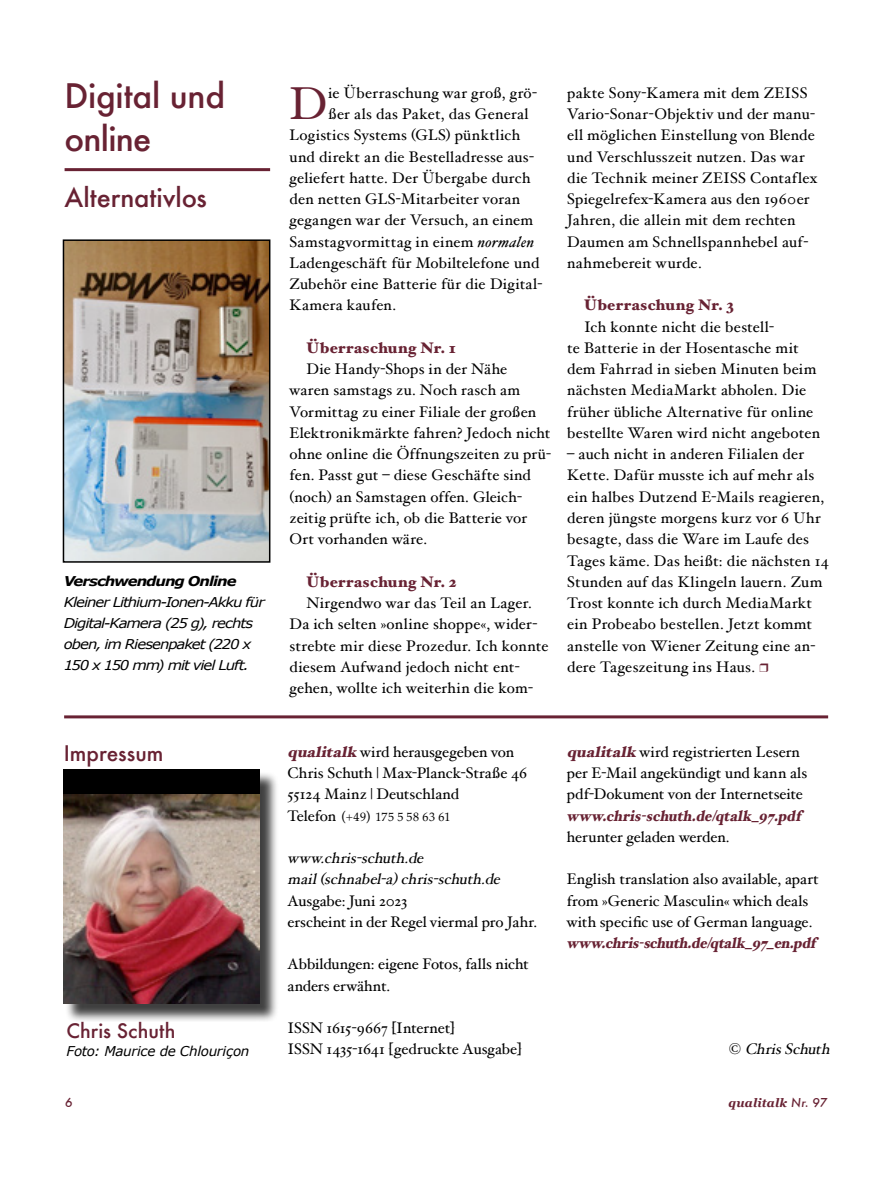
<style>
.page{position:relative;width:893px;height:1191px;background:#fff}
.page>*{position:absolute;margin:0;border:0;box-sizing:border-box;transform-origin:0 0}
.t1{font:46.05px "Hoefler Text";color:#682233}
.t2{font:500 33px/42.9px "Futura";letter-spacing:-.01em;color:#682233}
.t3{font:500 25.5px "Futura";color:#682233}
.t4{font:500 21px "Futura";color:#682233}
.t5{font:500 19.5px "Futura";color:#682233}
.t6{font:15.3px/21.3px "Hoefler Text";letter-spacing:.01em;color:#000}
.t7{font:italic 900 15.3px "Hoefler Text";color:#682233;scale:.9 1}
.t8{font:italic 15.3px/21.3px "Hoefler Text";color:#000}
.t9{font:900 15.3px "Hoefler Text";letter-spacing:.02em;color:#682233}
.t10{font:15.3px "Hoefler Text";letter-spacing:-.01em;color:#000}
.t11{font:italic 13.5px/21px "Verdana";letter-spacing:-.065em;color:#000;scale:1.1 1}
.t12{font:italic 13.5px "Verdana";letter-spacing:-.02em;color:#000}
.t13{font:italic 700 13.5px "Verdana";letter-spacing:-.07em;color:#000;scale:1.1 1}
.t14{font:12px "Palatino";letter-spacing:.045em;color:#000}
.t15{font:italic 700 12px "Georgia";letter-spacing:.015em;color:#682233}
.t16{font:italic 500 12px "Futura";color:#682233}
.s1{font-style:italic}
.s2{font-weight:900;font-style:italic;color:#682233}
.s3{font-family:"Hoefler Text";font-size:15.3px}
.s4{font-size:13.5px}
.s5{font-style:normal}
.s6{font-family:"Futura";font-weight:500}
</style>
<div class="page">
<div style="left:65px;top:771px;width:213px;height:251px;background:#000;opacity:.75"></div>
<div style="left:63px;top:769px;width:196px;height:235px;background:#000"></div>
<img style="left:64px;top:794px;width:195px;height:210px">
<hr style="left:64px;top:715px;width:764px;height:3px;background:#682233">
<hr style="left:65px;top:168px;width:205px;height:3px;background:#682233">
<img style="left:66px;top:242px;width:201px;height:317px">
<div style="left:63px;top:239px;width:207px;height:323px;border:2px solid #000"></div>
<h2 class="t2" style="left:65px;top:74px;width:162px">Digital und online</h2>
<h3 class="t3" style="left:65px;top:180px;width:144px">Alternativlos</h3>
<p class="t13" style="left:64px;top:572px;width:159px">Verschwendung Online</p>
<p class="t11" style="left:64px;top:591px;width:184px">Kleiner Lithium-Ionen-Akku für<br>Digital-Kamera (25 g), rechts oben, im Riesenpaket (220 x<br>150 x 150 mm) mit viel Luft.</p>
<h3 class="t4" style="left:64px;top:738px;width:101px">Impressum</h3>
<p class="t5" style="left:67px;top:1017px;width:110px">Chris Schuth</p>
<p class="t12" style="left:67px;top:1042px;width:184px">Foto: Maurice de Chlouriçon</p>
<h1 class="t1" style="left:289px;top:76px;width:40px">D</h1>
<p class="t6" style="left:328px;top:82px;width:210px">ie Überraschung war groß, grö-</p>
<p class="t6" style="left:328px;top:103px;width:202px">ßer als das Paket, das General</p>
<p class="t6" style="left:289px;top:124px;width:232px">Logistics Systems (GLS) pünktlich</p>
<p class="t6" style="left:289px;top:146px;width:246px">und direkt an die Bestelladresse aus-</p>
<p class="t6" style="left:289px;top:167px;width:243px">geliefert hatte. Der Übergabe durch</p>
<p class="t6" style="left:289px;top:188px;width:232px">den netten GLS-Mitarbeiter voran</p>
<p class="t6" style="left:289px;top:209px;width:245px">gegangen war der Versuch, an einem</p>
<p class="t6" style="left:289px;top:231px;width:246px">Samstagvormittag in einem <span class="s1">normalen</span></p>
<p class="t6" style="left:289px;top:252px;width:251px">Ladengeschäft für Mobiltelefone und</p>
<p class="t6" style="left:289px;top:273px;width:254px">Zubehör eine Batterie für die Digital-</p>
<p class="t6" style="left:289px;top:294px;width:108px">Kamera kaufen.</p>
<p class="t9" style="left:307px;top:339px;width:151px">Überraschung Nr. 1</p>
<p class="t6" style="left:289px;top:358px;width:263px;text-indent:17px">Die Handy-Shops in der Nähe<br>waren samstags zu. Noch rasch am Vormittag zu einer Filiale der großen Elektronikmärkte fahren? Jedoch nicht ohne online die Öffnungszeiten zu prü&shy;fen. Passt gut – diese Geschäfte sind (noch) an Samstagen offen. Gleich&shy;zeitig prüfte ich, ob die Batterie vor Ort vorhanden wäre.</p>
<p class="t9" style="left:307px;top:572px;width:152px">Überraschung Nr. 2</p>
<p class="t6" style="left:289px;top:592px;width:261px;text-indent:17px">Nirgendwo war das Teil an Lager.<br>Da ich selten »online shoppe«, wider&shy;strebte mir diese Prozedur. Ich konnte diesem Aufwand jedoch nicht ent&shy;gehen, wollte ich weiterhin die kom-</p>
<p class="t6" style="left:567px;top:82px;width:252px">pakte Sony-Kamera mit dem ZEISS Vario-Sonar-Objektiv und der manu&shy;ell möglichen Einstellung von Blende und Verschlusszeit nutzen. Das war die Technik meiner ZEISS Contaflex Spiegelrefex-Kamera aus den 1960er Jahren, die allein mit dem rechten Daumen am Schnellspannhebel auf&shy;nahmebereit wurde.</p>
<p class="t9" style="left:584px;top:296px;width:151px">Überraschung Nr. 3</p>
<p class="t6" style="left:567px;top:316px;width:255px;text-indent:17px">Ich konnte nicht die bestell-<br>te Batterie in der Hosentasche mit dem Fahrrad in sieben Minuten beim nächsten MediaMarkt abholen. Die früher übliche Alternative für online bestellte Waren wird nicht angeboten</p>
<p class="t6" style="left:567px;top:443px;width:263px">– auch nicht in anderen Filialen der Kette. Dafür musste ich auf mehr als ein halbes Dutzend E-Mails reagieren, deren jüngste morgens kurz vor 6 Uhr besagte, dass die Ware im Laufe des Tages käme. Das heißt: die nächsten 14<br>Stunden auf das Klingeln lauern. Zum Trost konnte ich durch MediaMarkt ein Probeabo bestellen. Jetzt kommt anstelle von Wiener Zeitung eine an&shy;dere Tageszeitung ins Haus.</p>
<p class="t6" style="left:288px;top:741px;width:241px"><span class="s2">qualitalk</span>wird herausgegeben von<br>Chris Schuth | Max-Planck-Straße 46<br>55124 Mainz | Deutschland</p>
<p class="t14" style="left:288px;top:808px;width:164px"><span class="s3">Telefon</span> <span class="s4">(</span>+49<span class="s4">)</span> 175 5 58 63 61</p>
<p class="t8" style="left:288px;top:847px;width:218px">www.chris-schuth.de mail(schnabel-a)chris-schuth.de</p>
<p class="t6" style="left:288px;top:889px;width:251px">Ausgabe: Juni 2023<br>erscheint in der Regel viermal pro Jahr.</p>
<p class="t6" style="left:288px;top:953px;width:243px">Abbildungen: eigene Fotos, falls nicht anders erwähnt.</p>
<p class="t6" style="left:288px;top:1017px;width:236px">ISSN 1615-9667 [Internet]<br>ISSN 1435-1641 [gedruckte Ausgabe]</p>
<p class="t6" style="left:567px;top:741px;width:242px"><span class="s2">qualitalk</span>wird registrierten Lesern per E-Mail angekündigt und kann als pdf-Dokument von der Internetseite</p>
<p class="t7" style="left:567px;top:806px;width:261px">www.chris-schuth.de/qtalk_97.pdf</p>
<p class="t10" style="left:567px;top:827px;width:164px">herunter geladen werden.</p>
<p class="t6" style="left:567px;top:868px;width:254px">English translation also available, apart from »Generic Masculin« which deals with specific use of German language.</p>
<p class="t7" style="left:567px;top:934px;width:278px">www.chris-schuth.de/qtalk_97_en.pdf</p>
<p class="t8" style="left:729px;top:1038px;width:106px"><span class="s5">©</span> ChrisSchuth</p>
<p class="t16" style="left:65px;top:1094px;width:9px">6</p>
<p class="t15" style="left:728px;top:1095px;width:100px">qualitalk <span class="s6">Nr. 97</span></p>
</div>
